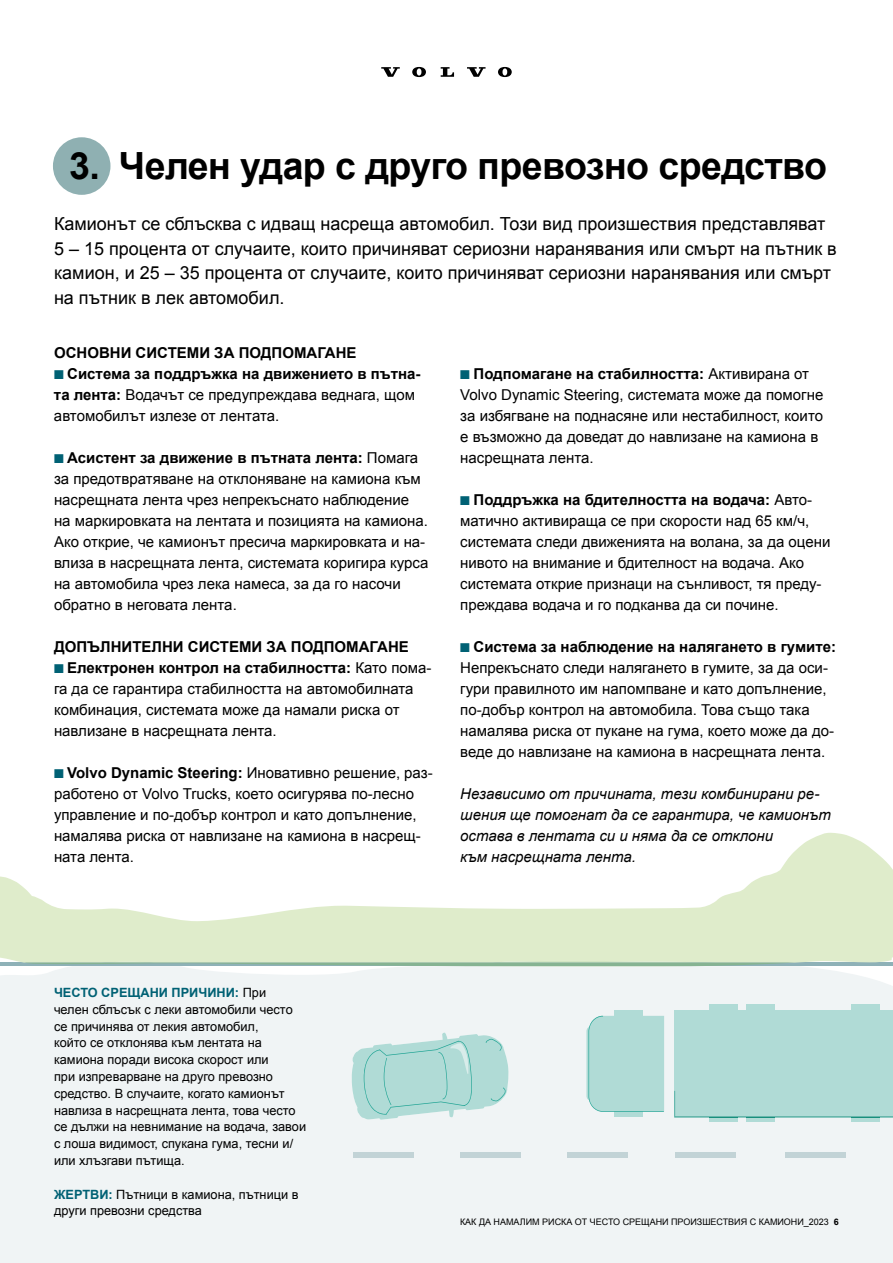
<style>
.page{position:relative;width:893px;height:1263px;background:#fff}
.page>*{position:absolute;margin:0;border:0;box-sizing:border-box;transform-origin:0 0}
.t1{font:700 37.5px "Arial";letter-spacing:-.015em;color:#000}
.t2{font:18px/24.6px "Arial";color:#000}
.t3{font:15px/21px "Arial";color:#000}
.t4{font:italic 15px/21px "Arial";color:#000}
.t5{font:700 15px "Arial";color:#000}
.t6{font:12.75px/16.8px "Arial";color:#000}
.t7{font:9px "Arial";color:#000}
.s1{color:#006174}
.s2{font-weight:700}
.s3{font-weight:700;color:#006174}
</style>
<div class="page">
<div style="left:0;top:966px;width:893px;height:297px;background:#f0f4f5"></div>
<div style="left:353px;top:1153px;width:60px;height:5px;background:#c2d3d6"></div>
<div style="left:460px;top:1153px;width:60px;height:5px;background:#c2d3d6"></div>
<div style="left:567px;top:1153px;width:60px;height:5px;background:#c2d3d6"></div>
<div style="left:675px;top:1153px;width:61px;height:5px;background:#c2d3d6"></div>
<div style="left:786px;top:1153px;width:60px;height:5px;background:#c2d3d6"></div>
<hr style="left:0;top:963px;width:893px;height:3px;background:#8eb1b7">
<svg style="left:350px;top:1032px;width:159px;height:88px"></svg>
<div style="left:709px;top:1004px;width:28px;height:11px;background:#b0dbd6"></div>
<svg style="left:709px;top:1117px;width:28px;height:5px"></svg>
<div style="left:747px;top:1004px;width:28px;height:11px;background:#b0dbd6"></div>
<svg style="left:747px;top:1117px;width:28px;height:5px"></svg>
<div style="left:851px;top:1004px;width:28px;height:11px;background:#b0dbd6"></div>
<svg style="left:851px;top:1117px;width:28px;height:4px"></svg>
<div style="left:675px;top:1010px;width:218px;height:107px;background:#b0dbd6"></div>
<div style="left:614px;top:1010px;width:29px;height:11px;background:#b0dbd6"></div>
<div style="left:614px;top:1106px;width:29px;height:10px;background:#b0dbd6"></div>
<svg style="left:674px;top:1091px;width:219px;height:26px"></svg>
<div style="left:586px;top:1016px;width:78px;height:96px;background:#b0dbd6"></div>
<svg style="left:0;top:833px;width:893px;height:130px"></svg>
<svg style="left:24px;top:961px;width:770px;height:5px"></svg>
<div style="left:53px;top:137px;width:57px;height:58px;background:#8fb0b2;border-radius:50%"></div>
<svg style="left:381px;top:67px;width:19px;height:10px"></svg>
<svg style="left:441px;top:67px;width:13px;height:10px"></svg>
<svg style="left:412px;top:67px;width:14px;height:10px"></svg>
<svg style="left:467px;top:67px;width:19px;height:10px"></svg>
<svg style="left:498px;top:67px;width:14px;height:10px"></svg>
<h1 class="t1" style="left:69px;top:141px;width:760px">3. Челен удар с друго превозно средство</h1>
<p class="t2" style="left:54px;top:212px;width:784px">Камионът се сблъсква с идващ насреща автомобил. Този вид произшествия представляват 5 – 15 процента от случаите, които причиняват сериозни наранявания или смърт на пътник в камион, и 25 – 35 процента от случаите, които причиняват сериозни наранявания или смърт на пътник в лек автомобил.</p>
<p class="t5" style="left:54px;top:342px;width:304px">ОСНОВНИ СИСТЕМИ ЗА ПОДПОМАГАНЕ</p>
<p class="t3" style="left:54px;top:363px;width:368px"><span class="s1">■</span> <span class="s2">Система за поддръжка на движението в пътна&shy;та лента:</span> Водачът се предупреждава веднага, щом автомобилът излезе от лентата.</p>
<p class="t3" style="left:54px;top:447px;width:376px"><span class="s1">■</span> <span class="s2">Асистент за движение в пътната лента:</span> Помага за предотвратяване на отклоняване на камиона към насрещната лента чрез непрекъснато наблюдение на маркировката на лентата и позицията на камиона.<br>Ако открие, че камионът пресича маркировката и на&shy;влиза в насрещната лента, системата коригира курса на автомобила чрез лека намеса, за да го насочи обратно в неговата лента.</p>
<p class="t5" style="left:54px;top:636px;width:356px">ДОПЪЛНИТЕЛНИ СИСТЕМИ ЗА ПОДПОМАГАНЕ</p>
<p class="t3" style="left:54px;top:657px;width:379px"><span class="s1">■</span> <span class="s2">Електронен контрол на стабилността:</span> Като пома&shy;га да се гарантира стабилността на автомобилната комбинация, системата може да намали риска от навлизане в насрещната лента.</p>
<p class="t3" style="left:54px;top:762px;width:380px"><span class="s1">■</span> <span class="s2">Volvo Dynamic Steering:</span> Иновативно решение, раз&shy;работено от Volvo Trucks, което осигурява по-лесно управление и по-добър контрол и като допълнение, намалява риска от навлизане на камиона в насрещ&shy;ната лента.</p>
<p class="t3" style="left:460px;top:363px;width:365px"><span class="s1">■</span> <span class="s2">Подпомагане на стабилността:</span> Активирана от Volvo Dynamic Steering, системата може да помогне за избягване на поднасяне или нестабилност, които е възможно да доведат до навлизане на камиона в насрещната лента.</p>
<p class="t3" style="left:460px;top:489px;width:372px"><span class="s1">■</span> <span class="s2">Поддръжка на бдителността на водача:</span> Авто&shy;матично активираща се при скорости над 65 км/ч, системата следи движенията на волана, за да оцени нивото на внимание и бдителност на водача. Ако системата открие признаци на сънливост, тя преду&shy;преждава водача и го подканва да си почине.</p>
<p class="t3" style="left:460px;top:636px;width:377px"><span class="s1">■</span> <span class="s2">Система за наблюдение на налягането в гумите:<br></span>Непрекъснато следи налягането в гумите, за да оси&shy;гури правилното им напомпване и като допълнение, по-добър контрол на автомобила. Това също така намалява риска от пукане на гума, което може да до&shy;веде до навлизане на камиона в насрещната лента.</p>
<p class="t4" style="left:460px;top:783px;width:372px">Независимо от причината, тези комбинирани ре&shy;шения ще помогнат да се гарантира, че камионът остава в лентата си и няма да се отклони<br>към насрещната лента.</p>
<p class="t6" style="left:54px;top:984px;width:254px"><span class="s3">ЧЕСТО СРЕЩАНИ ПРИЧИНИ:</span> При<br>челен сблъсък с леки автомобили често се причинява от лекия автомобил,<br>който се отклонява към лентата на камиона поради висока скорост или<br>при изпреварване на друго превозно средство. В случаите, когато камионът навлиза в насрещната лента, това често се дължи на невнимание на водача, завои с лоша видимост, спукана гума, тесни и/ или хлъзгави пътища.</p>
<p class="t6" style="left:54px;top:1186px;width:246px"><span class="s3">ЖЕРТВИ:</span> Пътници в камиона, пътници в други превозни средства</p>
<p class="t7" style="left:460px;top:1216px;width:380px">КАК ДА НАМАЛИМ РИСКА ОТ ЧЕСТО СРЕЩАНИ ПРОИЗШЕСТВИЯ С КАМИОНИ_2023 <span class="s2">6</span></p>
</div>
